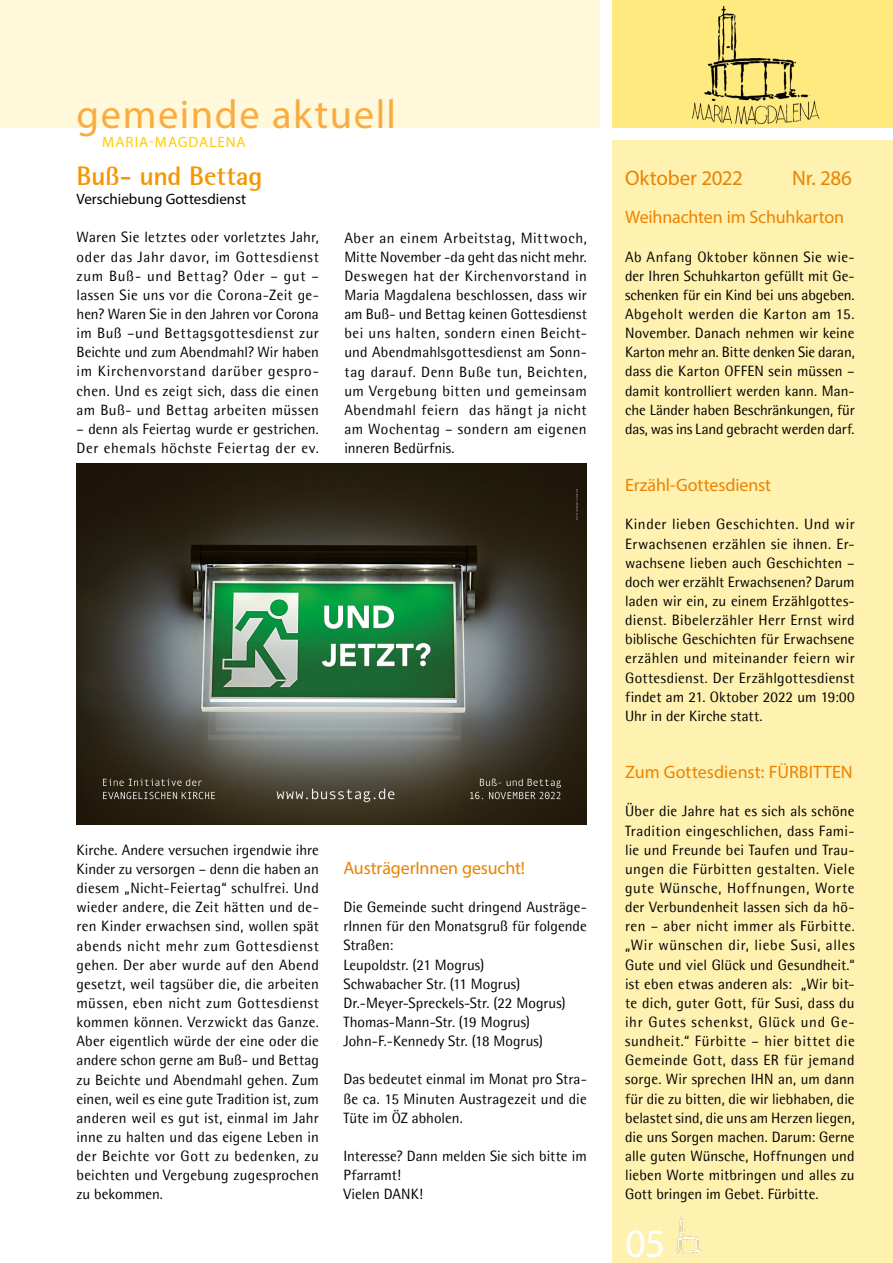
<style>
.page{position:relative;width:893px;height:1263px;background:#fff}
.page>*{position:absolute;margin:0;border:0;box-sizing:border-box;transform-origin:0 0}
.t1{font:40.5px "Myriad Pro";letter-spacing:.04em;color:#f8ac41}
.t2{font:40.5px "Myriad Pro";color:#fff}
.t3{font:700 27px "Rotis Semi Sans 55";letter-spacing:-.01em;color:#f49600}
.t4{font:21px "Myriad Pro";letter-spacing:-.01em;color:#eb8300}
.t5{font:18px "Myriad Pro";letter-spacing:-.005em;color:#eb8300}
.t6{font:15px/19.2px "Rotis Semi Sans";letter-spacing:.005em;color:#000;text-align:justify}
.t7{font:15px/19.2px "Rotis Semi Sans";letter-spacing:.025em;color:#000}
.t8{font:15px "Myriad Pro";color:#000}
.t9{font:15px "Myriad Pro";letter-spacing:.065em;color:#fc0}
</style>
<div class="page">
<div style="left:612px;top:0;width:281px;height:128px;background:#ffea80"></div>
<div style="left:0;top:0;width:600px;height:128px;background:#fff8da"></div>
<div style="left:612px;top:140px;width:281px;height:1123px;background:#fff1b0"></div>
<img style="left:692px;top:6px;width:128px;height:119px">
<img style="left:675px;top:1216px;width:28px;height:38px">
<img style="left:77px;top:463px;width:510px;height:361px">
<h1 class="t1" style="left:77px;top:89px;width:321px">gemeinde aktuell</h1>
<h2 class="t3" style="left:77px;top:159px;width:188px">Buß- und Bettag</h2>
<h3 class="t4" style="left:625px;top:165px;width:119px">Oktober 2022</h3>
<h3 class="t4" style="left:792px;top:165px;width:62px">Nr. 286</h3>
<p class="t8" style="left:77px;top:190px;width:171px">Verschiebung Gottesdienst</p>
<p class="t5" style="left:625px;top:206px;width:221px">Weihnachten im Schuhkarton</p>
<p class="t6" style="left:625px;top:247px;width:231px">Ab Anfang Oktober können Sie wie&shy;der Ihren Schuhkarton gefüllt mit Ge&shy;schenken für ein Kind bei uns abgeben.<br>Abgeholt werden die Karton am 15.<br>November. Danach nehmen wir keine Karton mehr an. Bitte denken Sie daran, dass die Karton OFFEN sein müssen – damit kontrolliert werden kann. Man&shy;che Länder haben Beschränkungen, für das, was ins Land gebracht werden darf.</p>
<p class="t9" style="left:102px;top:132px;width:145px">MARIA-MAGDALENA</p>
<p class="t6" style="left:77px;top:228px;width:244px">Waren Sie letztes oder vorletztes Jahr, oder das Jahr davor, im Gottesdienst zum Buß- und Bettag? Oder – gut – lassen Sie uns vor die Corona-Zeit ge&shy;hen? Waren Sie in den Jahren vor Corona im Buß –und Bettagsgottesdienst zur Beichte und zum Abendmahl? Wir haben im Kirchenvorstand darüber gespro&shy;chen. Und es zeigt sich, dass die einen am Buß- und Bettag arbeiten müssen</p>
<p class="t7" style="left:77px;top:419px;width:244px">– denn als Feiertag wurde er gestrichen.<br>Der ehemals höchste Feiertag der ev.</p>
<p class="t6" style="left:344px;top:228px;width:244px">Aber an einem Arbeitstag, Mittwoch, Mitte November -da geht das nicht mehr.<br>Deswegen hat der Kirchenvorstand in Maria Magdalena beschlossen, dass wir am Buß- und Bettag keinen Gottesdienst bei uns halten, sondern einen Beicht&shy;und Abendmahlsgottesdienst am Sonn&shy;tag darauf. Denn Buße tun, Beichten, um Vergebung bitten und gemeinsam Abendmahl feiern das hängt ja nicht am Wochentag – sondern am eigenen inneren Bedürfnis.</p>
<p class="t6" style="left:77px;top:840px;width:244px">Kirche. Andere versuchen irgendwie ihre Kinder zu versorgen – denn die haben an diesem „Nicht-Feiertag“ schulfrei. Und wieder andere, die Zeit hätten und de&shy;ren Kinder erwachsen sind, wollen spät abends nicht mehr zum Gottesdienst gehen. Der aber wurde auf den Abend gesetzt, weil tagsüber die, die arbeiten müssen, eben nicht zum Gottesdienst kommen können. Verzwickt das Ganze.<br>Aber eigentlich würde der eine oder die andere schon gerne am Buß- und Bettag zu Beichte und Abendmahl gehen. Zum einen, weil es eine gute Tradition ist, zum anderen weil es gut ist, einmal im Jahr inne zu halten und das eigene Leben in der Beichte vor Gott zu bedenken, zu beichten und Vergebung zugesprochen zu bekommen.</p>
<p class="t5" style="left:343px;top:857px;width:183px">AusträgerInnen gesucht!</p>
<p class="t6" style="left:343px;top:897px;width:245px;text-align:left">Die Gemeinde sucht dringend Austräge&shy;rInnen für den Monatsgruß für folgende<br>Straßen:<br>Leupoldstr. (21 Mogrus)<br>Schwabacher Str. (11 Mogrus)<br>Dr.-Meyer-Spreckels-Str. (22 Mogrus)<br>Thomas-Mann-Str. (19 Mogrus)<br>John-F.-Kennedy Str. (18 Mogrus)</p>
<p class="t6" style="left:343px;top:1069px;width:245px">Das bedeutet einmal im Monat pro Stra&shy;ße ca. 15 Minuten Austragezeit und die Tüte im ÖZ abholen.</p>
<p class="t6" style="left:343px;top:1146px;width:245px;text-align:left">Interesse? Dann melden Sie sich bitte im<br>Pfarramt!<br>Vielen DANK!</p>
<p class="t5" style="left:625px;top:474px;width:148px">Erzähl-Gottesdienst</p>
<p class="t6" style="left:625px;top:515px;width:231px">Kinder lieben Geschichten. Und wir Erwachsenen erzählen sie ihnen. Er&shy;wachsene lieben auch Geschichten – doch wer erzählt Erwachsenen? Darum laden wir ein, zu einem Erzählgottes&shy;dienst. Bibelerzähler Herr Ernst wird biblische Geschichten für Erwachsene erzählen und miteinander feiern wir Gottesdienst. Der Erzählgottesdienst findet am 21. Oktober 2022 um 19:00<br>Uhr in der Kirche statt.</p>
<p class="t5" style="left:625px;top:761px;width:229px">Zum Gottesdienst: FÜRBITTEN</p>
<p class="t6" style="left:625px;top:802px;width:231px">Über die Jahre hat es sich als schöne Tradition eingeschlichen, dass Fami&shy;lie und Freunde bei Taufen und Trau&shy;ungen die Fürbitten gestalten. Viele gute Wünsche, Hoffnungen, Worte der Verbundenheit lassen sich da hö&shy;ren – aber nicht immer als Fürbitte. „Wir wünschen dir, liebe Susi, alles Gute und viel Glück und Gesundheit.“ ist eben etwas anderen als: „Wir bit&shy;te dich, guter Gott, für Susi, dass du ihr Gutes schenkst, Glück und Ge&shy;sundheit.“ Fürbitte – hier bittet die Gemeinde Gott, dass ER für jemand sorge. Wir sprechen IHN an, um dann für die zu bitten, die wir liebhaben, die belastet sind, die uns am Herzen liegen, die uns Sorgen machen. Darum: Gerne alle guten Wünsche, Hoffnungen und lieben Worte mitbringen und alles zu Gott bringen im Gebet. Fürbitte.</p>
<h1 class="t2" style="left:625px;top:1218px;width:42px">05</h1>
</div>
